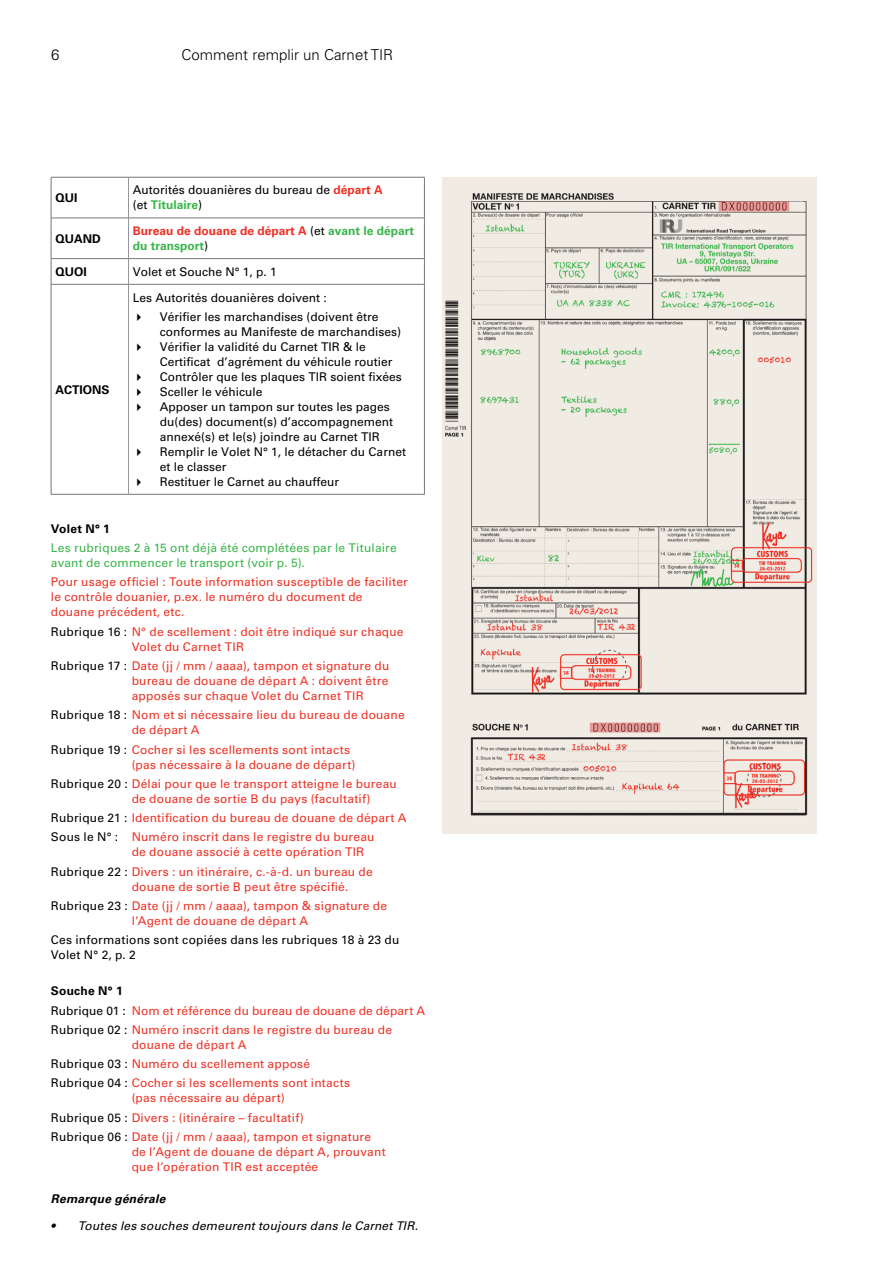
<style>
.page{position:relative;width:893px;height:1263px;background:#fff}
.page>*{position:absolute;margin:0;border:0;box-sizing:border-box;transform-origin:0 0}
.t1{font:300 15px "Univers LT Std";color:#000}
.t2{font:12px/15px "Univers LT Pro 55 Roman";letter-spacing:.02em;color:#ee3124}
.t3{font:12px/15px "Univers LT Pro 55 Roman";color:#000}
.t4{font:12px/15px "Univers LT Pro 55 Roman";letter-spacing:.015em;color:#39b54a}
.t5{font:700 12px/15px "Univers LT Pro 65";color:#39b54a}
.t6{font:italic 12px "Univers LT Pro 55";letter-spacing:.015em;color:#000}
.t7{font:700 12px "Univers LT Pro 65";color:#000}
.t8{font:italic 700 12px "Univers LT Pro 65";letter-spacing:.02em;color:#000}
.s1{font-family:"Univers LT Pro 65";font-weight:700;color:#ee3124}
.s2{font-family:"Univers LT Pro 55 Roman";font-weight:400;color:#000}
.s3{color:#ee3124}
.s4{color:#000}
</style>
<div class="page">
<img style="left:442px;top:177px;width:374px;height:657px">
<hr style="left:51px;top:177px;width:77px;height:1px;background:#747678">
<hr style="left:51px;top:177px;width:1px;height:41px;background:#747678">
<hr style="left:128px;top:177px;width:297px;height:1px;background:#747678">
<hr style="left:424px;top:177px;width:1px;height:41px;background:#747678">
<hr style="left:128px;top:177px;width:1px;height:41px;background:#95979a">
<hr style="left:51px;top:218px;width:77px;height:1px;background:#747678">
<hr style="left:51px;top:218px;width:1px;height:40px;background:#747678">
<hr style="left:128px;top:218px;width:297px;height:1px;background:#747678">
<hr style="left:424px;top:218px;width:1px;height:40px;background:#747678">
<hr style="left:128px;top:218px;width:1px;height:40px;background:#95979a">
<hr style="left:51px;top:258px;width:77px;height:1px;background:#747678">
<svg style="left:51px;top:259px;width:1px;height:25px"></svg>
<hr style="left:128px;top:258px;width:297px;height:1px;background:#747678">
<svg style="left:424px;top:259px;width:1px;height:25px"></svg>
<svg style="left:128px;top:259px;width:1px;height:25px"></svg>
<hr style="left:51px;top:284px;width:77px;height:1px;background:#747678">
<hr style="left:51px;top:284px;width:1px;height:210px;background:#747678">
<hr style="left:51px;top:494px;width:77px;height:1px;background:#747678">
<hr style="left:128px;top:284px;width:297px;height:1px;background:#747678">
<hr style="left:424px;top:284px;width:1px;height:210px;background:#747678">
<hr style="left:128px;top:494px;width:297px;height:1px;background:#747678">
<hr style="left:128px;top:284px;width:1px;height:210px;background:#95979a">
<p class="t1" style="left:51px;top:46px;width:10px">6</p>
<p class="t1" style="left:182px;top:46px;width:213px">Comment remplir un Carnet TIR</p>
<p class="t7" style="left:55px;top:191px;width:24px">QUI</p>
<p class="t3" style="left:133px;top:183px;width:252px">Autorités douanières du bureau de <span class="s1">départ A</span></p>
<p class="t5" style="left:133px;top:198px;width:71px"><span class="s2">(et</span> Titulaire<span class="s2">)</span></p>
<p class="t7" style="left:55px;top:231px;width:47px">QUAND</p>
<p class="t5" style="left:133px;top:223px;width:283px"><span class="s3">Bureau de douane de départ A</span> <span class="s2">(et</span> avant le départ du transport<span class="s2">)</span></p>
<p class="t7" style="left:55px;top:264px;width:33px">QUOI</p>
<p class="t3" style="left:133px;top:264px;width:146px">Volet et Souche N° 1, p. 1</p>
<p class="t7" style="left:55px;top:382px;width:56px">ACTIONS</p>
<p class="t3" style="left:160px;top:288px;width:220px;line-height:19.2px;text-indent:-27px">Les Autorités douanières doivent :<br>Vérifier les marchandises (doivent être</p>
<p class="t3" style="left:160px;top:324px;width:248px">conformes au Manifeste de marchandises)<br>Vérifier la validité du Carnet TIR &amp; le Certificat d’agrément du véhicule routier Contrôler que les plaques TIR soient fixées Sceller le véhicule<br>Apposer un tampon sur toutes les pages du(des) document(s) d’accompagnement annexé(s) et le(s) joindre au Carnet TIR Remplir le Volet N° 1, le détacher du Carnet et le classer<br>Restituer le Carnet au chauffeur</p>
<p class="t7" style="left:51px;top:522px;width:61px">Volet N° 1</p>
<p class="t4" style="left:51px;top:540px;width:347px">Les rubriques 2 à 15 ont déjà été complétées par le Titulaire avant de commencer le transport (voir p. 5).</p>
<p class="t2" style="left:51px;top:575px;width:359px">Pour usage officiel : Toute information susceptible de faciliter le contrôle douanier, p.ex. le numéro du document de douane précédent, etc.</p>
<p class="t2" style="left:132px;top:624px;width:273px;text-indent:-81px"><span class="s4">Rubrique 16 :</span> N° de scellement : doit être indiqué sur chaque<br>Volet du Carnet TIR</p>
<p class="t2" style="left:132px;top:658px;width:259px;text-align:justify;text-indent:-81px"><span class="s4">Rubrique 17 :</span> Date (jj / mm / aaaa), tampon et signature du bureau de douane de départ A : doivent être apposés sur chaque Volet du Carnet TIR</p>
<p class="t2" style="left:132px;top:707px;width:274px;text-indent:-81px"><span class="s4">Rubrique 18 :</span> Nom et si nécessaire lieu du bureau de douane de départ A</p>
<p class="t2" style="left:132px;top:742px;width:225px;text-indent:-81px"><span class="s4">Rubrique 19 :</span> Cocher si les scellements sont intacts (pas nécessaire à la douane de départ)</p>
<p class="t2" style="left:132px;top:776px;width:267px;text-indent:-81px"><span class="s4">Rubrique 20 :</span> Délai pour que le transport atteigne le bureau de douane de sortie B du pays (facultatif)</p>
<p class="t2" style="left:51px;top:808px;width:357px;line-height:19.2px"><span class="s4">Rubrique 21 :</span> Identification du bureau de douane de départ A<br><span class="s4">Sous le N° :</span> Numéro inscrit dans le registre du bureau</p>
<p class="t2" style="left:51px;top:842px;width:323px;line-height:19.2px;text-indent:81px">de douane associé à cette opération TIR<br><span class="s4">Rubrique 22 :</span> Divers : un itinéraire, c.-à-d. un bureau de</p>
<p class="t2" style="left:51px;top:877px;width:338px;line-height:19.2px;text-indent:81px">douane de sortie B peut être spécifié.<br><span class="s4">Rubrique 23 :</span> Date (jj / mm / aaaa), tampon &amp; signature de</p>
<p class="t2" style="left:132px;top:913px;width:178px">l’Agent de douane de départ A</p>
<p class="t3" style="left:51px;top:932px;width:350px">Ces informations sont copiées dans les rubriques 18 à 23 du<br>Volet N° 2, p. 2</p>
<p class="t7" style="left:51px;top:984px;width:73px">Souche N° 1</p>
<p class="t2" style="left:51px;top:1001px;width:376px;line-height:19.2px"><span class="s4">Rubrique 01 :</span> Nom et référence du bureau de douane de départ A<br><span class="s4">Rubrique 02 :</span> Numéro inscrit dans le registre du bureau de</p>
<p class="t2" style="left:51px;top:1035px;width:301px;line-height:19.2px;text-indent:81px">douane de départ A<br><span class="s4">Rubrique 03 :</span> Numéro du scellement apposé<br><span class="s4">Rubrique 04 :</span> Cocher si les scellements sont intacts</p>
<p class="t2" style="left:51px;top:1088px;width:322px;line-height:19.2px;text-indent:81px">(pas nécessaire au départ)<br><span class="s4">Rubrique 05 :</span> Divers : (itinéraire – facultatif)<br><span class="s4">Rubrique 06 :</span> Date (jj / mm / aaaa), tampon et signature</p>
<p class="t2" style="left:132px;top:1144px;width:255px">de l’Agent de douane de départ A, prouvant que l’opération TIR est acceptée</p>
<p class="t8" style="left:51px;top:1192px;width:116px">Remarque générale</p>
<p class="t6" style="left:51px;top:1218px;width:369px">• Toutes les souches demeurent toujours dans le Carnet TIR.</p>
</div>
